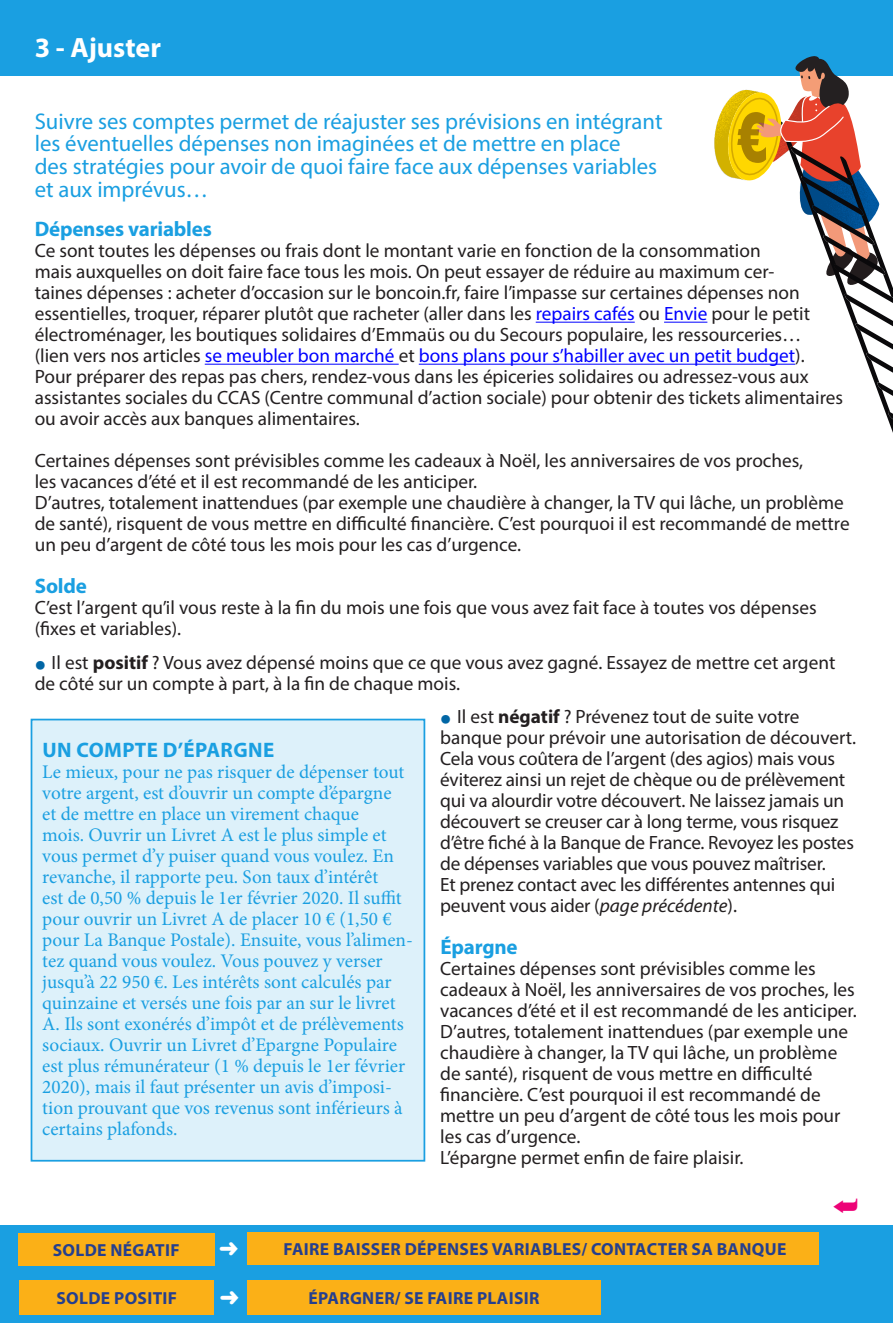
<style>
.page{position:relative;width:893px;height:1325px;background:#fff}
.page>*{position:absolute;margin:0;border:0;box-sizing:border-box;transform-origin:0 0}
.Titre{font:700 28px "Myriad Pro";color:#fff}
.Chapo{font:22.75px/22.8px "Myriad Pro";color:#1a9fe1}
.Inter{font:700 21px "Myriad Pro";letter-spacing:-.01em;color:#1a9fe1}
.Inter-2{font:700 21px "Myriad Pro";letter-spacing:.02em;color:#1a9fe1}
.Texte_courant{font:19.25px/21px "Myriad Pro";color:#231f20}
.Texte_encadré{font:19.25px/21px "Minion Pro";color:#1a9fe1}
.t1{font:700 17.5px "Myriad Pro";letter-spacing:.02em;color:#253f8e}
.s1{color:#00f}
.s2{font-weight:700;font-size:33.25px;color:#0166a5}
.s3{font-weight:700}
.s4{font-style:italic}
</style>
<div class="page">
<div style="left:0;top:1225px;width:893px;height:98px;background:#1a9fe1"></div>
<div style="left:247px;top:1232px;width:572px;height:33px;background:#fbb017"></div>
<div style="left:18px;top:1232px;width:197px;height:33px;background:#fbb017"></div>
<div style="left:19px;top:1279px;width:195px;height:35px;background:#fbb017"></div>
<div style="left:247px;top:1279px;width:354px;height:35px;background:#fbb017"></div>
<div style="left:0;top:0;width:893px;height:75px;background:#1a9fe1"></div>
<svg style="left:714px;top:56px;width:179px;height:377px"></svg>
<hr style="left:536px;top:322px;width:99px;height:1px;background:#00f">
<hr style="left:664px;top:322px;width:43px;height:1px;background:#00f">
<hr style="left:205px;top:364px;width:194px;height:1px;background:#00f">
<hr style="left:419px;top:364px;width:376px;height:1px;background:#00f">
<div style="left:32px;top:719px;width:392px;height:441px;background:#ddf1fa"></div>
<div style="left:31px;top:718px;width:394px;height:443px;border:2px solid #1a9fe1"></div>
<p class="Titre" style="left:35px;top:29px;width:128px">3 - Ajuster</p>
<p class="Chapo" style="left:35px;top:109px;width:629px">Suivre ses comptes permet de réajuster ses prévisions en intégrant les éventuelles dépenses non imaginées et de mettre en place<br>des stratégies pour avoir de quoi faire face aux dépenses variables et aux imprévus…</p>
<p class="Inter" style="left:35px;top:215px;width:179px">Dépenses variables</p>
<p class="Texte_courant" style="left:35px;top:240px;width:810px">Ce sont toutes les dépenses ou frais dont le montant varie en fonction de la consommation<br>mais auxquelles on doit faire face tous les mois. On peut essayer de réduire au maximum cer-<br>taines dépenses : acheter d’occasion sur le boncoin.fr, faire l’impasse sur certaines dépenses non essentielles, troquer, réparer plutôt que racheter (aller dans les <span class="s1">repairs cafés</span> ou <span class="s1">Envie</span> pour le petit électroménager, les boutiques solidaires d’Emmaüs ou du Secours populaire, les ressourceries…<br>(lien vers nos articles <span class="s1">se meubler bon marché</span> et <span class="s1">bons plans pour s’habiller avec un petit budget</span>).<br>Pour préparer des repas pas chers, rendez-vous dans les épiceries solidaires ou adressez-vous aux assistantes sociales du CCAS (Centre communal d’action sociale) pour obtenir des tickets alimentaires ou avoir accès aux banques alimentaires.</p>
<p class="Texte_courant" style="left:35px;top:450px;width:770px">Certaines dépenses sont prévisibles comme les cadeaux à Noël, les anniversaires de vos proches, les vacances d’été et il est recommandé de les anticiper.</p>
<p class="Texte_courant" style="left:35px;top:492px;width:816px">D’autres, totalement inattendues (par exemple une chaudière à changer, la TV qui lâche, un problème de santé), risquent de vous mettre en difficulté financière. C’est pourquoi il est recommandé de mettre un peu d’argent de côté tous les mois pour les cas d’urgence.</p>
<p class="Inter" style="left:35px;top:572px;width:54px">Solde</p>
<p class="Texte_courant" style="left:35px;top:597px;width:783px">C’est l’argent qu’il vous reste à la fin du mois une fois que vous avez fait face à toutes vos dépenses (fixes et variables).</p>
<p class="Texte_courant" style="left:35px;top:651px;width:802px"><span class="s2">•</span> Il est <span class="s3">positif</span> ? Vous avez dépensé moins que ce que vous avez gagné. Essayez de mettre cet argent de côté sur un compte à part, à la fin de chaque mois.</p>
<p class="Texte_courant" style="left:440px;top:705px;width:417px"><span class="s2">•</span> Il est <span class="s3">négatif</span> ? Prévenez tout de suite votre banque pour prévoir une autorisation de découvert.<br>Cela vous coûtera de l’argent (des agios) mais vous éviterez ainsi un rejet de chèque ou de prélèvement qui va alourdir votre découvert. Ne laissez jamais un découvert se creuser car à long terme, vous risquez d’être fiché à la Banque de France. Revoyez les postes de dépenses variables que vous pouvez maîtriser.<br>Et prenez contact avec les différentes antennes qui peuvent vous aider (<span class="s4">page précédente</span>).</p>
<p class="Inter" style="left:440px;top:933px;width:79px">Épargne</p>
<p class="Texte_courant" style="left:440px;top:957px;width:418px">Certaines dépenses sont prévisibles comme les cadeaux à Noël, les anniversaires de vos proches, les vacances d’été et il est recommandé de les anticiper.</p>
<p class="Texte_courant" style="left:440px;top:1020px;width:409px">D’autres, totalement inattendues (par exemple une chaudière à changer, la TV qui lâche, un problème de santé), risquent de vous mettre en difficulté financière. C’est pourquoi il est recommandé de mettre un peu d’argent de côté tous les mois pour les cas d’urgence.</p>
<p class="Texte_courant" style="left:440px;top:1146px;width:305px">L’épargne permet enfin de faire plaisir.</p>
<p class="Inter-2" style="left:43px;top:736px;width:233px">UN COMPTE D’ÉPARGNE</p>
<p class="Texte_encadré" style="left:42px;top:761px;width:372px">Le mieux, pour ne pas risquer de dépenser tout votre argent, est d’ouvrir un compte d’épargne<br>et de mettre en place un virement chaque<br>mois. Ouvrir un Livret A est le plus simple et vous permet d’y puiser quand vous voulez. En revanche, il rapporte peu. Son taux d’intérêt<br>est de 0,50 % depuis le 1er février 2020. Il suffit pour ouvrir un Livret A de placer 10 € (1,50 € pour La Banque Postale). Ensuite, vous l’alimen&shy;tez quand vous voulez. Vous pouvez y verser jusqu’à 22 950 €. Les intérêts sont calculés par quinzaine et versés une fois par an sur le livret A. Ils sont exonérés d’impôt et de prélèvements sociaux. Ouvrir un Livret d’Epargne Populaire est plus rémunérateur (1 % depuis le 1er février 2020), mais il faut présenter un avis d’imposi&shy;tion prouvant que vos revenus sont inférieurs à certains plafonds.</p>
<p class="t1" style="left:53px;top:1238px;width:129px">SOLDE NÉGATIF</p>
<p class="t1" style="left:284px;top:1238px;width:504px">FAIRE BAISSER DÉPENSES VARIABLES/ CONTACTER SA BANQUE</p>
<p class="t1" style="left:56px;top:1286px;width:122px">SOLDE POSITIF</p>
<p class="t1" style="left:308px;top:1286px;width:233px">ÉPARGNER/ SE FAIRE PLAISIR</p>
</div>
